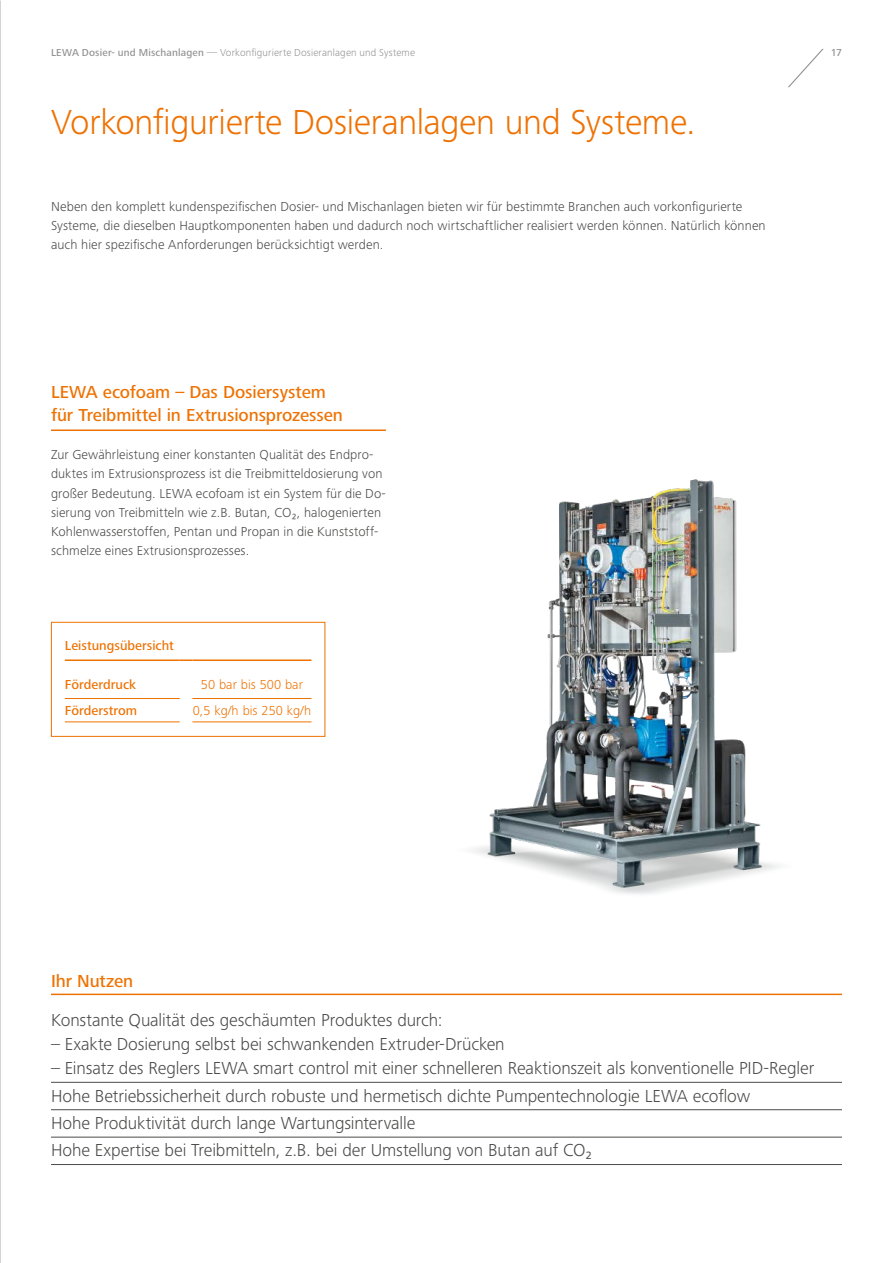
<style>
.page{position:relative;width:893px;height:1263px;background:#fff}
.page>*{position:absolute;margin:0;border:0;box-sizing:border-box;transform-origin:0 0}
.t1{font:300 36px "Frutiger Next LTW1 G";letter-spacing:-.01em;color:#ee7203}
.t2{font:300 18px/27.5px "Frutiger Next LTW1 G";letter-spacing:-.005em;color:#4a4a49}
.t3{font:500 18px/22.6px "Frutiger Next LTW1 G";letter-spacing:-.005em;color:#ee7203}
.t4{font:300 13.5px/19.2px "Frutiger Next LTW1 G";letter-spacing:.01em;color:#4a4a49}
.t5{font:500 13.5px "Frutiger Next LTW1 G";color:#ee7203}
.t6{font:300 13.5px "Frutiger Next LTW1 G";color:#ee7203}
.t7{font:300 10.5px "Frutiger Next LTW1 G";letter-spacing:.015em;color:#929292}
.t8{font:500 10.5px "Frutiger Next LTW1 G";color:#929292}
.s1{font-weight:500}
</style>
<div class="page">
<img style="left:0;top:0;width:1px;height:1263px">
<img style="left:432px;top:479px;width:375px;height:603px">
<svg style="left:788px;top:49px;width:36px;height:39px"></svg>
<hr style="left:51px;top:429px;width:335px;height:2px;background:#ee7203">
<hr style="left:51px;top:993px;width:791px;height:2px;background:#ee7203">
<hr style="left:51px;top:1082px;width:791px;height:1px;background:#4a4a49">
<hr style="left:51px;top:1109px;width:791px;height:1px;background:#4a4a49">
<hr style="left:51px;top:1137px;width:791px;height:1px;background:#4a4a49">
<hr style="left:51px;top:1164px;width:791px;height:1px;background:#4a4a49">
<hr style="left:65px;top:698px;width:115px;height:1px;background:#ee7203">
<hr style="left:192px;top:698px;width:119px;height:1px;background:#ee7203">
<hr style="left:65px;top:659px;width:115px;height:2px;background:#ee7203">
<svg style="left:180px;top:659px;width:12px;height:2px"></svg>
<hr style="left:192px;top:659px;width:119px;height:2px;background:#ee7203">
<hr style="left:65px;top:722px;width:115px;height:1px;background:#ee7203">
<hr style="left:192px;top:722px;width:119px;height:1px;background:#ee7203">
<div style="left:51px;top:622px;width:274px;height:115px;border:1px solid #ee7203"></div>
<p class="t7" style="left:51px;top:47px;width:366px"><span class="s1">LEWA Dosier- und Mischanlagen</span> — Vorkonfigurierte Dosieranlagen und Systeme</p>
<p class="t8" style="left:831px;top:47px;width:13px">17</p>
<h1 class="t1" style="left:51px;top:101px;width:646px">Vorkonfigurierte Dosieranlagen und Systeme.</h1>
<p class="t4" style="left:51px;top:196px;width:716px">Neben den komplett kundenspezifischen Dosier- und Mischanlagen bieten wir für bestimmte Branchen auch vorkonfigurierte<br>Systeme, die dieselben Hauptkomponenten haben und dadurch noch wirtschaftlicher realisiert werden können. Natürlich können auch hier spezifische Anforderungen berücksichtigt werden.</p>
<h2 class="t3" style="left:51px;top:381px;width:293px">LEWA ecofoam – Das Dosiersystem für Treibmittel in Extrusionsprozessen</h2>
<p class="t4" style="left:51px;top:445px;width:336px">Zur Gewährleistung einer konstanten Qualität des Endpro&shy;duktes im Extrusionsprozess ist die Treibmitteldosierung von großer Bedeutung. LEWA ecofoam ist ein System für die Do&shy;sierung von Treibmitteln wie z.B. Butan, CO₂, halogenierten Kohlenwasserstoffen, Pentan und Propan in die Kunststoff&shy;schmelze eines Extrusionsprozesses.</p>
<p class="t5" style="left:65px;top:638px;width:111px">Leistungsübersicht</p>
<p class="t5" style="left:65px;top:676px;width:73px">Förderdruck</p>
<p class="t6" style="left:201px;top:676px;width:104px">50 bar bis 500 bar</p>
<p class="t5" style="left:65px;top:703px;width:74px">Förderstrom</p>
<p class="t6" style="left:193px;top:703px;width:120px">0,5 kg/h bis 250 kg/h</p>
<h2 class="t3" style="left:51px;top:970px;width:84px">Ihr Nutzen</h2>
<h2 class="t2" style="left:51px;top:1006px;width:393px">Konstante Qualität des geschäumten Produktes durch:</h2>
<h2 class="t2" style="left:51px;top:1030px;width:455px">– Exakte Dosierung selbst bei schwankenden Extruder-Drücken</h2>
<p class="t2" style="left:51px;top:1054px;width:765px">– Einsatz des Reglers LEWA smart control mit einer schnelleren Reaktionszeit als konventionelle PID-Regler Hohe Betriebssicherheit durch robuste und hermetisch dichte Pumpentechnologie LEWA ecoflow<br>Hohe Produktivität durch lange Wartungsintervalle<br>Hohe Expertise bei Treibmitteln, z.B. bei der Umstellung von Butan auf CO₂</p>
</div>
